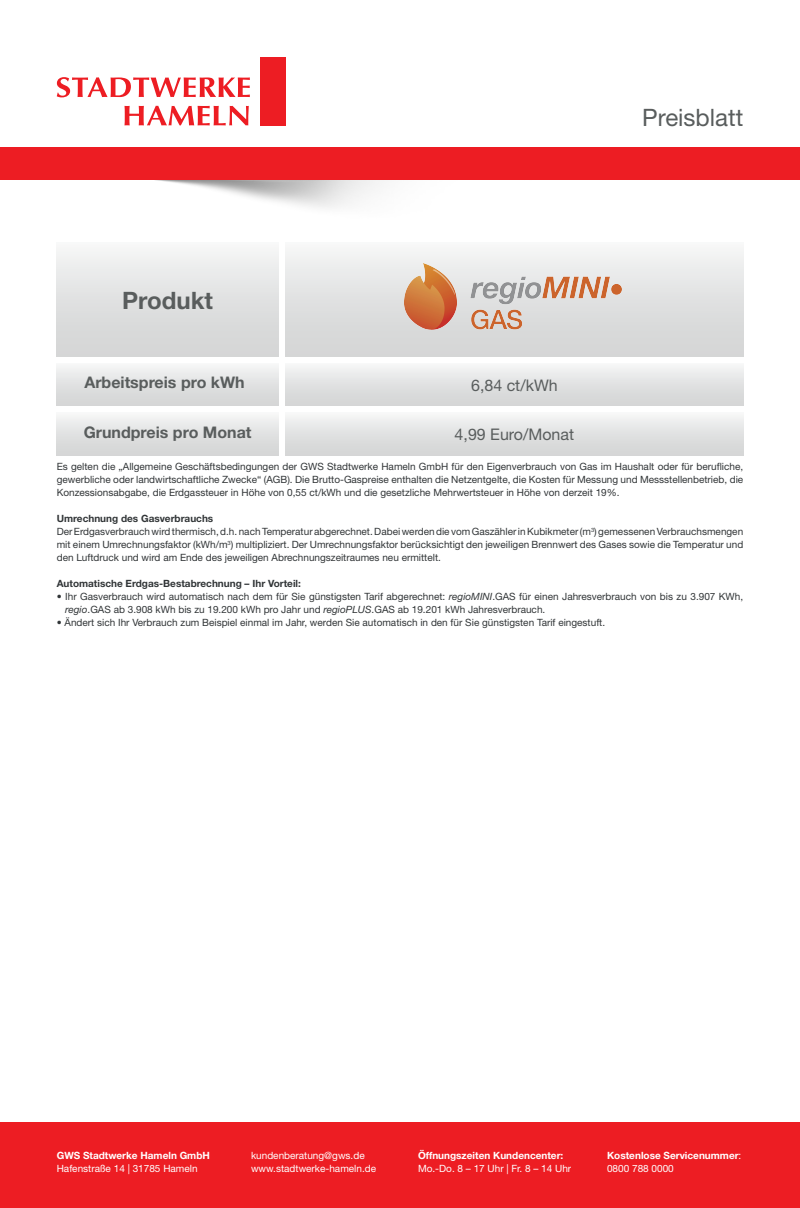
<style>
.page{position:relative;width:800px;height:1208px;background:#fff}
.page>*{position:absolute;margin:0;border:0;box-sizing:border-box;transform-origin:0 0}
.t1{font:24px "Helvetica Neue";color:#595d5d}
.t2{font:700 24px "Helvetica Neue";color:#595d5d}
.t3{font:700 16px "Helvetica Neue";color:#595d5d}
.t4{font:16px "Helvetica Neue";color:#595d5d}
.t5{font:10px/13px "Helvetica Neue";color:#313537;text-align:justify}
.t6{font:10px "Helvetica Neue";color:#fff}
.t7{font:700 10px/13px "Helvetica Neue";color:#fff}
.t8{font:700 10px "Helvetica Neue";color:#313537}
.s1{font-style:italic}
.s2{font-weight:400}
</style>
<div class="page">
<div style="left:57px;top:242px;width:221px;height:114px;background:linear-gradient(to bottom,#f4f5f5,#d1d2d3)"></div>
<div style="left:57px;top:413px;width:221px;height:42px;background:linear-gradient(to bottom,#f4f4f4,#d3d4d4)"></div>
<div style="left:57px;top:363px;width:221px;height:42px;background:linear-gradient(to bottom,#f4f5f5,#d3d4d4)"></div>
<div style="left:285px;top:413px;width:458px;height:42px;background:linear-gradient(to bottom,#f4f4f4,#d3d4d4)"></div>
<div style="left:285px;top:363px;width:458px;height:42px;background:linear-gradient(to bottom,#f4f5f5,#d3d4d4)"></div>
<div style="left:285px;top:242px;width:458px;height:114px;background:linear-gradient(to bottom,#f4f5f5,#d1d2d3)"></div>
<div style="left:0;top:1123px;width:799px;height:85px;background:#ed1d23"></div>
<div style="left:0;top:148px;width:799px;height:32px;background:#ed1d23"></div>
<svg style="left:124px;top:106px;width:125px;height:19px"></svg>
<svg style="left:57px;top:77px;width:193px;height:20px"></svg>
<div style="left:259px;top:57px;width:26px;height:69px;background:#ed1d23"></div>
<img style="left:405px;top:264px;width:218px;height:71px">
<p class="t2" style="left:122px;top:285px;width:92px">Produkt</p>
<p class="t3" style="left:84px;top:372px;width:162px">Arbeitspreis pro kWh</p>
<p class="t4" style="left:471px;top:375px;width:88px">6,84 ct/kWh</p>
<p class="t4" style="left:454px;top:425px;width:121px">4,99 Euro/Monat</p>
<p class="t3" style="left:84px;top:422px;width:169px">Grundpreis pro Monat</p>
<p class="t1" style="left:642px;top:103px;width:102px">Preisblatt</p>
<p class="t5" style="left:57px;top:460px;width:687px">Es gelten die „Allgemeine Geschäftsbedingungen der GWS Stadtwerke Hameln GmbH für den Eigenverbrauch von Gas im Haushalt oder für berufliche, gewerbliche oder landwirtschaftliche Zwecke“ (AGB). Die Brutto-Gaspreise enthalten die Netzentgelte, die Kosten für Messung und Messstellenbetrieb, die Konzessionsabgabe, die Erdgassteuer in Höhe von 0,55 ct/kWh und die gesetzliche Mehrwertsteuer in Höhe von derzeit 19%.</p>
<p class="t8" style="left:57px;top:512px;width:158px">Umrechnung des Gasverbrauchs</p>
<p class="t5" style="left:57px;top:525px;width:688px">Der Erdgasverbrauch wird thermisch, d.h. nach Temperatur abgerechnet. Dabei werden die vom Gaszähler in Kubikmeter (m<sup>3</sup>) gemessenen Verbrauchsmengen mit einem Umrechnungsfaktor (kWh/m<sup>3</sup>) multipliziert. Der Umrechnungsfaktor berücksichtigt den jeweiligen Brennwert des Gases sowie die Temperatur und den Luftdruck und wird am Ende des jeweiligen Abrechnungszeitraumes neu ermittelt.</p>
<p class="t8" style="left:57px;top:577px;width:246px">Automatische Erdgas-Bestabrechnung – Ihr Vorteil:</p>
<p class="t5" style="left:65px;top:590px;width:679px;text-indent:-8px">• Ihr Gasverbrauch wird automatisch nach dem für Sie günstigsten Tarif abgerechnet: <span class="s1">regioMINI</span>.GAS für einen Jahresverbrauch von bis zu 3.907 KWh, <span class="s1">regio</span>.GAS ab 3.908 kWh bis zu 19.200 kWh pro Jahr und <span class="s1">regioPLUS</span>.GAS ab 19.201 kWh Jahresverbrauch.</p>
<p class="t5" style="left:57px;top:616px;width:550px">• Ändert sich Ihr Verbrauch zum Beispiel einmal im Jahr, werden Sie automatisch in den für Sie günstigsten Tarif eingestuft.</p>
<p class="t7" style="left:57px;top:1148px;width:155px">GWS Stadtwerke Hameln GmbH</p>
<p class="t6" style="left:57px;top:1162px;width:142px">Hafenstraße 14 | 31785 Hameln</p>
<p class="t6" style="left:251px;top:1149px;width:115px">kundenberatung@gws.de</p>
<p class="t6" style="left:251px;top:1162px;width:126px">www.stadtwerke-hameln.de</p>
<p class="t7" style="left:418px;top:1148px;width:147px">Öffnungszeiten Kundencenter:</p>
<p class="t6" style="left:418px;top:1162px;width:155px">Mo.-Do. 8 – 17 Uhr | Fr. 8 – 14 Uhr</p>
<p class="t7" style="left:607px;top:1148px;width:136px">Kostenlose Servicenummer<span class="s2">:<br>0800 788 0000</span></p>
</div>
